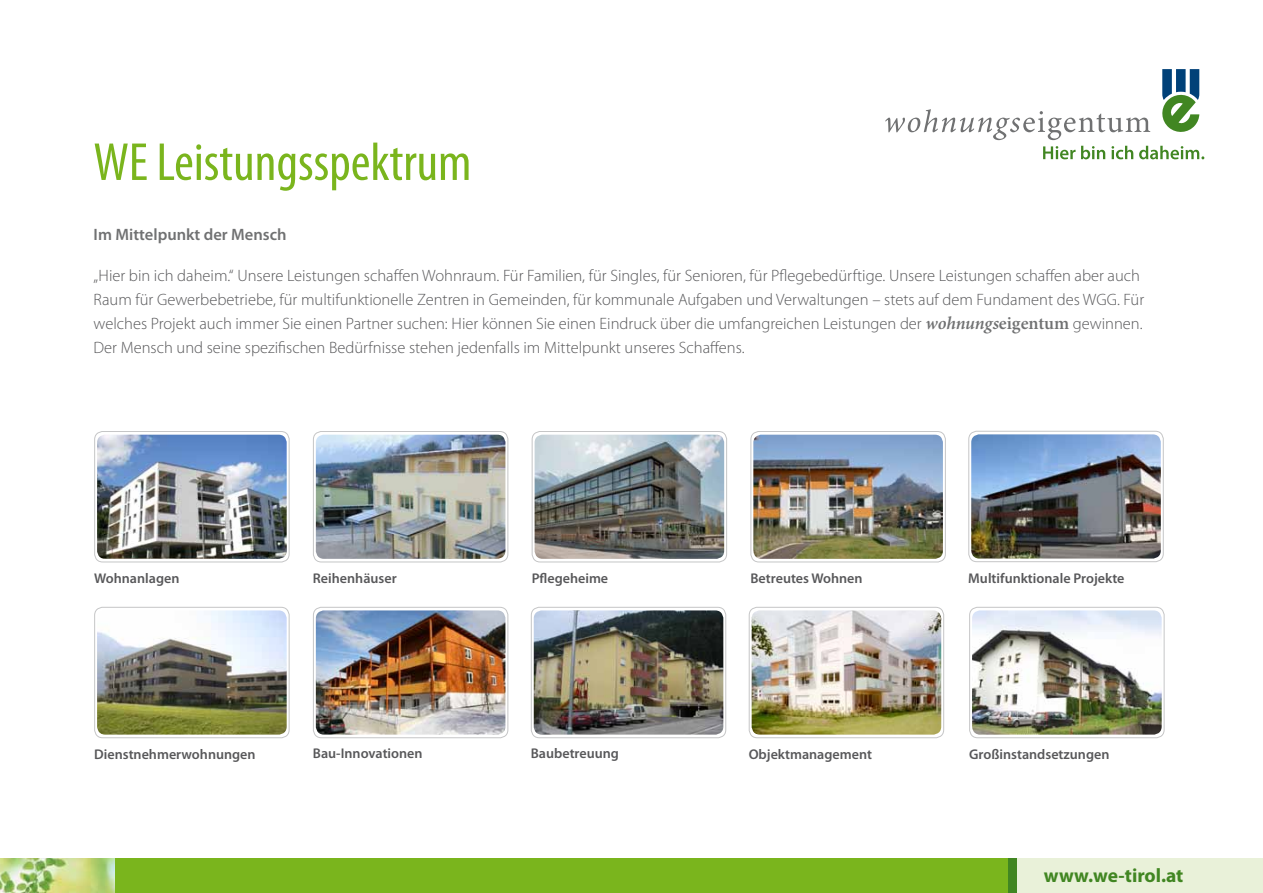
<style>
.page{position:relative;width:1263px;height:893px;background:#fff}
.page>*{position:absolute;margin:0;border:0;box-sizing:border-box;transform-origin:0 0}
.t1{font:condensed 54px "Myriad Pro";color:#7ab51d}
.t2{font:700 19.5px "Myriad Pro";color:#418622}
.t3{font:300 16.5px/24px "Myriad Pro";color:#58585a}
.t4{font:600 16.5px "Myriad Pro";color:#707172}
.t5{font:600 14.1px "Myriad Pro";color:#58585a}
.s1{font-family:"Minion Pro";font-weight:600;font-style:italic;font-size:18.15px;color:#707172}
.s2{font-family:"Minion Pro";font-weight:600;font-size:18.15px;color:#707172}
</style>
<div class="page">
<div style="left:996px;top:859px;width:267px;height:34px;background:#e9f1d9"></div>
<div style="left:113px;top:859px;width:899px;height:34px;background:#7ab51d"></div>
<img style="left:0;top:859px;width:115px;height:34px">
<div style="left:1008px;top:859px;width:9px;height:34px;background:#418622"></div>
<svg style="left:1043px;top:146px;width:32px;height:13px"></svg>
<svg style="left:1081px;top:146px;width:24px;height:13px"></svg>
<svg style="left:1111px;top:146px;width:22px;height:13px"></svg>
<svg style="left:1139px;top:146px;width:65px;height:13px"></svg>
<svg style="left:885px;top:109px;width:265px;height:31px"></svg>
<svg style="left:1162px;top:69px;width:37px;height:63px"></svg>
<div style="left:94px;top:431px;width:196px;height:131px;border:1px solid #87888a;border-radius:8px"></div>
<img style="left:97px;top:435px;width:190px;height:124px">
<div style="left:313px;top:431px;width:195px;height:131px;border:1px solid #87888a;border-radius:8px"></div>
<img style="left:316px;top:435px;width:189px;height:124px">
<div style="left:532px;top:431px;width:195px;height:131px;border:1px solid #87888a;border-radius:8px"></div>
<img style="left:535px;top:435px;width:189px;height:124px">
<div style="left:969px;top:607px;width:195px;height:131px;border:1px solid #87888a;border-radius:8px"></div>
<img style="left:972px;top:610px;width:190px;height:125px">
<div style="left:94px;top:607px;width:196px;height:131px;border:1px solid #87888a;border-radius:8px"></div>
<img style="left:97px;top:610px;width:190px;height:125px">
<div style="left:313px;top:607px;width:195px;height:131px;border:1px solid #87888a;border-radius:8px"></div>
<img style="left:316px;top:610px;width:189px;height:125px">
<div style="left:749px;top:607px;width:195px;height:131px;border:1px solid #87888a;border-radius:8px"></div>
<img style="left:752px;top:610px;width:189px;height:125px">
<div style="left:531px;top:607px;width:195px;height:131px;border:1px solid #87888a;border-radius:8px"></div>
<img style="left:534px;top:610px;width:189px;height:125px">
<div style="left:750px;top:431px;width:196px;height:131px;border:1px solid #87888a;border-radius:8px"></div>
<img style="left:753px;top:435px;width:190px;height:124px">
<div style="left:968px;top:431px;width:196px;height:131px;border:1px solid #87888a;border-radius:8px"></div>
<img style="left:971px;top:434px;width:190px;height:125px">
<h1 class="t1" style="left:94px;top:129px;width:379px">WE Leistungsspektrum</h1>
<p class="t4" style="left:94px;top:224px;width:195px">Im Mittelpunkt der Mensch</p>
<p class="t3" style="left:94px;top:264px;width:1052px">„Hier bin ich daheim.“ Unsere Leistungen schaffen Wohnraum. Für Familien, für Singles, für Senioren, für Pflegebedürftige. Unsere Leistungen schaffen aber auch Raum für Gewerbebetriebe, für multifunktionelle Zentren in Gemeinden, für kommunale Aufgaben und Verwaltungen – stets auf dem Fundament des WGG. Für welches Projekt auch immer Sie einen Partner suchen: Hier können Sie einen Eindruck über die umfangreichen Leistungen der <span class="s1">wohnungs</span><span class="s2">eigentum</span> gewinnen.<br>Der Mensch und seine spezifischen Bedürfnisse stehen jedenfalls im Mittelpunkt unseres Schaffens.</p>
<p class="t5" style="left:94px;top:569px;width:87px">Wohnanlagen</p>
<p class="t5" style="left:313px;top:569px;width:85px">Reihenhäuser</p>
<p class="t5" style="left:532px;top:569px;width:78px">Pflegeheime</p>
<p class="t5" style="left:750px;top:569px;width:114px">Betreutes Wohnen</p>
<p class="t5" style="left:968px;top:569px;width:158px">Multifunktionale Projekte</p>
<p class="t5" style="left:94px;top:745px;width:163px">Dienstnehmerwohnungen</p>
<p class="t5" style="left:313px;top:745px;width:111px">Bau-Innovationen</p>
<p class="t5" style="left:531px;top:745px;width:90px">Baubetreuung</p>
<p class="t5" style="left:749px;top:745px;width:125px">Objektmanagement</p>
<p class="t5" style="left:969px;top:745px;width:142px">Großinstandsetzungen</p>
<p class="t2" style="left:1044px;top:863px;width:141px">www.we-tirol.at</p>
</div>
